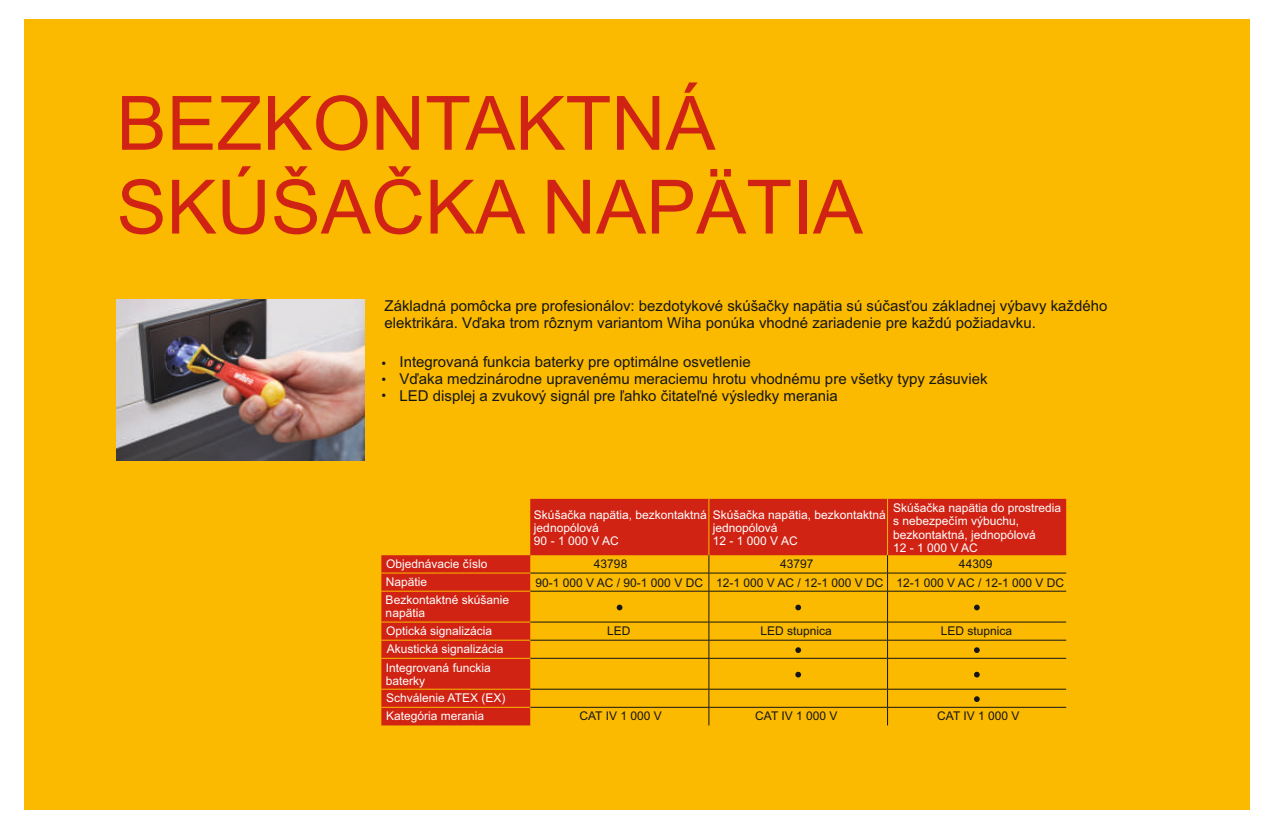
<style>
.page{position:relative;width:1274px;height:828px;background:#fff}
.page>*{position:absolute;margin:0;border:0;box-sizing:border-box;transform-origin:0 0}
.t1{font:75px/83.8px "Arial";color:#d02314}
.t2{font:15px/16.8px "Arial";color:#151616}
.t3{font:13.5px/16px "Arial";color:#151616;text-align:justify}
.t4{font:12px/13.4px "Arial";color:#fff}
.t5{font:12px/18.8px "Arial";color:#151616}
</style>
<div class="page">
<div style="left:24px;top:19px;width:1225px;height:790px;background:#fbb900"></div>
<img style="left:117px;top:299px;width:247px;height:162px">
<svg style="left:381px;top:499px;width:685px;height:226px"></svg>
<hr style="left:708px;top:499px;width:1px;height:56px;background:#fbb900">
<hr style="left:887px;top:499px;width:1px;height:56px;background:#fbb900">
<hr style="left:530px;top:573px;width:179px;height:1px;background:#151616">
<hr style="left:709px;top:573px;width:178px;height:1px;background:#151616">
<svg style="left:708px;top:555px;width:1px;height:36px"></svg>
<hr style="left:887px;top:573px;width:179px;height:1px;background:#151616">
<svg style="left:887px;top:555px;width:1px;height:36px"></svg>
<hr style="left:530px;top:591px;width:179px;height:1px;background:#151616">
<hr style="left:709px;top:591px;width:178px;height:1px;background:#151616">
<hr style="left:708px;top:591px;width:1px;height:31px;background:#151616">
<hr style="left:887px;top:591px;width:179px;height:1px;background:#151616">
<hr style="left:887px;top:591px;width:1px;height:31px;background:#151616">
<hr style="left:530px;top:622px;width:179px;height:1px;background:#151616">
<hr style="left:709px;top:622px;width:178px;height:1px;background:#151616">
<hr style="left:887px;top:622px;width:179px;height:1px;background:#151616">
<hr style="left:530px;top:640px;width:179px;height:1px;background:#151616">
<hr style="left:709px;top:640px;width:178px;height:1px;background:#151616">
<svg style="left:708px;top:622px;width:1px;height:36px"></svg>
<hr style="left:887px;top:640px;width:179px;height:1px;background:#151616">
<svg style="left:887px;top:622px;width:1px;height:36px"></svg>
<hr style="left:530px;top:658px;width:179px;height:1px;background:#151616">
<hr style="left:709px;top:658px;width:178px;height:1px;background:#151616">
<hr style="left:708px;top:659px;width:1px;height:30px;background:#151616">
<hr style="left:887px;top:658px;width:179px;height:1px;background:#151616">
<hr style="left:887px;top:659px;width:1px;height:30px;background:#151616">
<hr style="left:530px;top:689px;width:179px;height:1px;background:#151616">
<hr style="left:709px;top:689px;width:178px;height:1px;background:#151616">
<hr style="left:887px;top:689px;width:179px;height:1px;background:#151616">
<hr style="left:530px;top:707px;width:179px;height:1px;background:#151616">
<hr style="left:709px;top:707px;width:178px;height:1px;background:#151616">
<svg style="left:708px;top:689px;width:1px;height:36px"></svg>
<hr style="left:887px;top:707px;width:179px;height:1px;background:#151616">
<svg style="left:887px;top:689px;width:1px;height:36px"></svg>
<hr style="left:381px;top:573px;width:149px;height:1px;background:#fbb900">
<hr style="left:381px;top:591px;width:149px;height:1px;background:#fbb900">
<hr style="left:381px;top:622px;width:149px;height:1px;background:#fbb900">
<hr style="left:381px;top:640px;width:149px;height:1px;background:#fbb900">
<hr style="left:381px;top:658px;width:149px;height:1px;background:#fbb900">
<hr style="left:381px;top:689px;width:149px;height:1px;background:#fbb900">
<hr style="left:381px;top:707px;width:149px;height:1px;background:#fbb900">
<svg style="left:616px;top:605px;width:6px;height:5px"></svg>
<svg style="left:795px;top:605px;width:6px;height:5px"></svg>
<svg style="left:974px;top:605px;width:5px;height:5px"></svg>
<svg style="left:795px;top:647px;width:6px;height:6px"></svg>
<svg style="left:974px;top:647px;width:5px;height:6px"></svg>
<svg style="left:795px;top:672px;width:6px;height:6px"></svg>
<svg style="left:974px;top:672px;width:5px;height:6px"></svg>
<svg style="left:974px;top:696px;width:5px;height:6px"></svg>
<h1 class="t1" style="left:117px;top:88px;width:748px">BEZKONTAKTNÁ<br>SKÚŠAČKA NAPÄTIA</h1>
<p class="t2" style="left:384px;top:298px;width:724px">Základná pomôcka pre profesionálov: bezdotykové skúšačky napätia sú súčasťou základnej výbavy každého elektrikára. Vďaka trom rôznym variantom Wiha ponúka vhodné zariadenie pre každú požiadavku.</p>
<p class="t2" style="left:399px;top:355px;width:589px">Integrovaná funkcia baterky pre optimálne osvetlenie<br>Vďaka medzinárodne upravenému meraciemu hrotu vhodnému pre všetky typy zásuviek<br>LED displej a zvukový signál pre ľahko čitateľné výsledky merania</p>
<p class="t3" style="left:381px;top:356px;width:6px">• • •</p>
<p class="t4" style="left:386px;top:556px;width:103px;line-height:18.1px">Objednávacie číslo<br>Napätie</p>
<p class="t4" style="left:386px;top:594px;width:125px">Bezkontaktné skúšanie napätia</p>
<p class="t4" style="left:386px;top:623px;width:119px;line-height:18.1px">Optická signalizácia<br>Akustická signalizácia<br>Integrovaná funckia</p>
<p class="t4" style="left:386px;top:675px;width:41px">baterky</p>
<p class="t4" style="left:386px;top:693px;width:121px">Schválenie ATEX (EX)</p>
<p class="t4" style="left:386px;top:710px;width:100px">Kategória merania</p>
<p class="t4" style="left:534px;top:509px;width:174px">Skúšačka napätia, bezkontaktná jednopólová<br>90 - 1 000 V AC</p>
<p class="t4" style="left:713px;top:509px;width:174px">Skúšačka napätia, bezkontaktná jednopólová<br>12 - 1 000 V AC</p>
<p class="t4" style="left:893px;top:502px;width:170px">Skúšačka napätia do prostredia s nebezpečím výbuchu, bezkontaktná, jednopólová<br>12 - 1 000 V AC</p>
<p class="t5" style="left:535px;top:556px;width:530px;text-indent:423px">44309<br>90-1 000 V AC / 90-1 000 V DC 12-1 000 V AC / 12-1 000 V DC 12-1 000 V AC / 12-1 000 V DC</p>
<p class="t5" style="left:607px;top:623px;width:25px">LED</p>
<p class="t5" style="left:760px;top:623px;width:73px">LED stupnica</p>
<p class="t5" style="left:940px;top:623px;width:73px">LED stupnica</p>
<p class="t5" style="left:594px;top:556px;width:35px">43798</p>
<p class="t5" style="left:780px;top:556px;width:35px">43797</p>
<p class="t5" style="left:579px;top:708px;width:84px">CAT IV 1 000 V</p>
<p class="t5" style="left:755px;top:708px;width:84px">CAT IV 1 000 V</p>
<p class="t5" style="left:937px;top:708px;width:84px">CAT IV 1 000 V</p>
</div>
